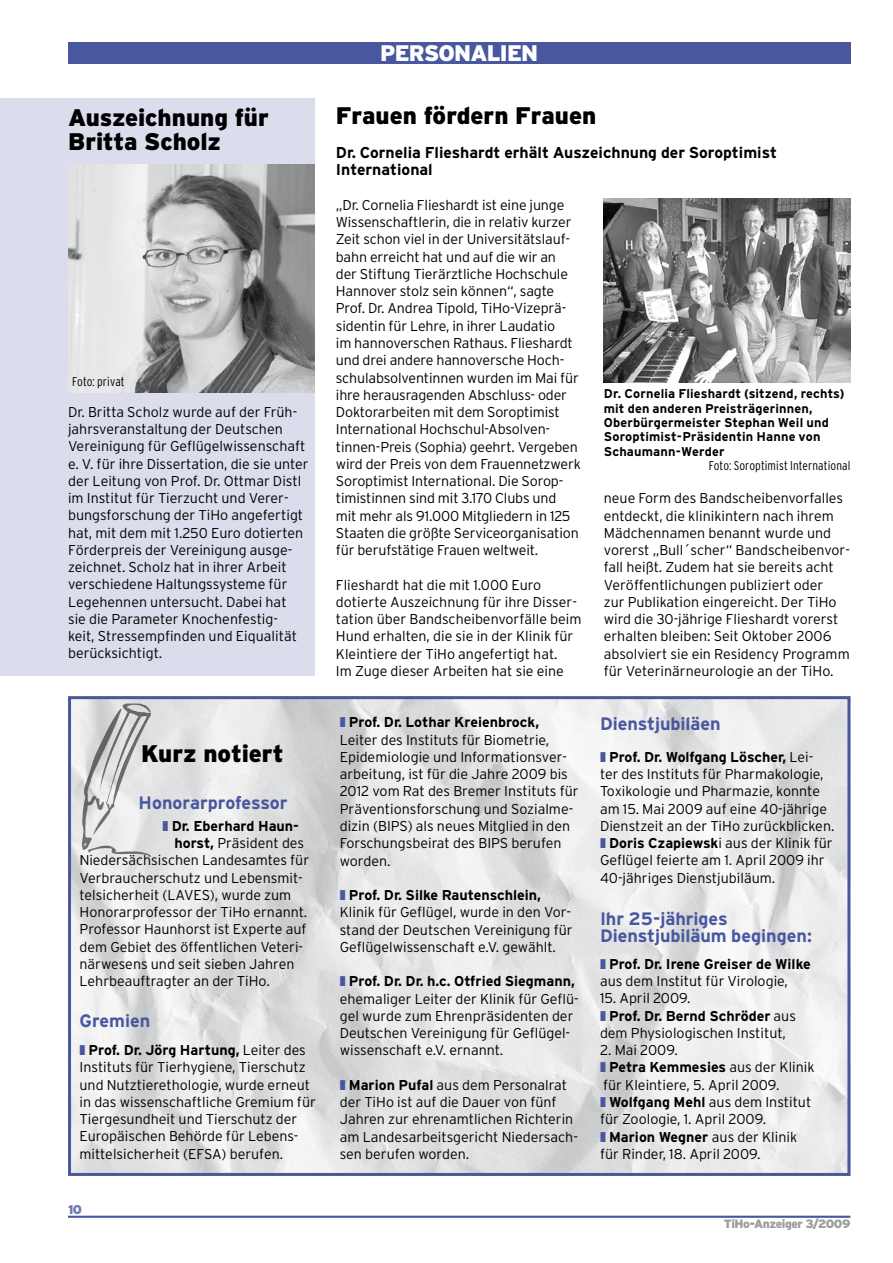
<style>
.page{position:relative;width:893px;height:1263px;background:#fff}
.page>*{position:absolute;margin:0;border:0;box-sizing:border-box;transform-origin:0 0}
.t1{font:900 24px/24px "Interstate";letter-spacing:-.005em;color:#000}
.t2{font:900 22.5px "Interstate";letter-spacing:-.035em;color:#fff}
.t3{font:700 18px/17.2px "Interstate";color:#49579f}
.t4{font:700 15.75px/17.2px "Interstate";color:#000}
.t5{font:300 14.25px/17.2px "Interstate";color:#000}
.t6{font:700 14.25px/17.2px "Interstate";color:#000}
.t7{font:700 12.75px/14.4px "Interstate";letter-spacing:.01em;color:#000}
.t8{font:300 condensed 12.75px "Interstate";letter-spacing:.01em;color:#000}
.t9{font:900 12.75px "Interstate";color:#6d79b2}
.t10{font:900 12px "Interstate";letter-spacing:-.035em;color:#9c9d9f}
.s1{color:#49579f}
.s2{font-weight:700}
.s3{font-weight:300}
</style>
<div class="page">
<div style="left:0;top:98px;width:315px;height:578px;background:#dbddec"></div>
<hr style="left:68px;top:1216px;width:782px;height:2px;background:#49579f">
<img style="left:72px;top:700px;width:774px;height:472px">
<div style="left:68px;top:696px;width:782px;height:480px;border:3px solid #49579f"></div>
<img style="left:100px;top:703px;width:33px;height:88px">
<img style="left:68px;top:165px;width:247px;height:227px">
<img style="left:604px;top:198px;width:246px;height:184px">
<div style="left:68px;top:43px;width:782px;height:21px;background:#49579f"></div>
<h2 class="t2" style="left:380px;top:40px;width:160px">PERSONALIEN</h2>
<h1 class="t1" style="left:68px;top:105px;width:202px">Auszeichnung für<br>Britta Scholz</h1>
<h1 class="t1" style="left:336px;top:103px;width:262px">Frauen fördern Frauen</h1>
<p class="t4" style="left:336px;top:144px;width:442px">Dr. Cornelia Flieshardt erhält Auszeichnung der Soroptimist<br>International</p>
<p class="t8" style="left:72px;top:374px;width:54px">Foto: privat</p>
<p class="t5" style="left:68px;top:403px;width:242px">Dr. Britta Scholz wurde auf der Früh&shy;jahrsveranstaltung der Deutschen Vereinigung für Geflügelwissenschaft e. V. für ihre Dissertation, die sie unter der Leitung von Prof. Dr. Ottmar Distl im Institut für Tierzucht und Verer&shy;bungsforschung der TiHo angefertigt hat, mit dem mit 1.250 Euro dotierten Förderpreis der Vereinigung ausge&shy;zeichnet. Scholz hat in ihrer Arbeit verschiedene Haltungssysteme für Legehennen untersucht. Dabei hat<br>sie die Parameter Knochenfestig-<br>keit, Stressempfinden und Eiqualität berücksichtigt.</p>
<h1 class="t1" style="left:141px;top:741px;width:144px">Kurz notiert</h1>
<p class="t3" style="left:139px;top:794px;width:150px">Honorarprofessor</p>
<p class="t6" style="left:163px;top:817px;width:138px"><span class="s1">❚</span> Dr. Eberhard Haun-</p>
<p class="t5" style="left:175px;top:834px;width:131px"><span class="s2">horst,</span> Präsident des</p>
<p class="t5" style="left:80px;top:852px;width:231px">Niedersächsischen Landesamtes für</p>
<p class="t5" style="left:80px;top:869px;width:225px">Verbraucherschutz und Lebensmit-</p>
<p class="t5" style="left:80px;top:886px;width:213px">telsicherheit (LAVES), wurde zum</p>
<p class="t5" style="left:80px;top:903px;width:229px">Honorarprofessor der TiHo ernannt.</p>
<p class="t5" style="left:80px;top:921px;width:229px">Professor Haunhorst ist Experte auf</p>
<p class="t5" style="left:80px;top:938px;width:225px">dem Gebiet des öffentlichen Veteri-</p>
<p class="t5" style="left:80px;top:955px;width:216px">närwesens und seit sieben Jahren</p>
<p class="t5" style="left:80px;top:972px;width:192px">Lehrbeauftragter an der TiHo.</p>
<p class="t3" style="left:80px;top:1011px;width:72px">Gremien</p>
<p class="t5" style="left:80px;top:1041px;width:238px"><span class="s1">❚</span> <span class="s2">Prof. Dr. Jörg Hartung,</span> Leiter des Instituts für Tierhygiene, Tierschutz und Nutztierethologie, wurde erneut in das wissenschaftliche Gremium für Tiergesundheit und Tierschutz der Europäischen Behörde für Lebens&shy;mittelsicherheit (EFSA) berufen.</p>
<p class="t9" style="left:68px;top:1202px;width:16px">10</p>
<p class="t5" style="left:336px;top:196px;width:246px">„Dr. Cornelia Flieshardt ist eine junge Wissenschaftlerin, die in relativ kurzer Zeit schon viel in der Universitätslauf&shy;bahn erreicht hat und auf die wir an<br>der Stiftung Tierärztliche Hochschule Hannover stolz sein können“, sagte Prof. Dr. Andrea Tipold, TiHo-Vizeprä&shy;sidentin für Lehre, in ihrer Laudatio<br>im hannoverschen Rathaus. Flieshardt und drei andere hannoversche Hoch&shy;schulabsolventinnen wurden im Mai für ihre herausragenden Abschluss- oder Doktorarbeiten mit dem Soroptimist International Hochschul-Absolven&shy;tinnen-Preis (Sophia) geehrt. Vergeben wird der Preis von dem Frauennetzwerk Soroptimist International. Die Sorop&shy;timistinnen sind mit 3.170 Clubs und<br>mit mehr als 91.000 Mitgliedern in 125<br>Staaten die größte Serviceorganisation für berufstätige Frauen weltweit.</p>
<p class="t5" style="left:336px;top:576px;width:247px">Flieshardt hat die mit 1.000 Euro dotierte Auszeichnung für ihre Disser&shy;tation über Bandscheibenvorfälle beim Hund erhalten, die sie in der Klinik für Kleintiere der TiHo angefertigt hat.<br>Im Zuge dieser Arbeiten hat sie eine</p>
<p class="t5" style="left:340px;top:714px;width:240px"><span class="s1">❚</span> <span class="s2">Prof. Dr. Lothar Kreienbrock, </span>Leiter des Instituts für Biometrie, Epidemiologie und Informationsver&shy;arbeitung, ist für die Jahre 2009 bis 2012 vom Rat des Bremer Instituts für Präventionsforschung und Sozialme&shy;dizin (BIPS) als neues Mitglied in den Forschungsbeirat des BIPS berufen worden.</p>
<p class="t5" style="left:340px;top:886px;width:234px"><span class="s1">❚</span> <span class="s2">Prof. Dr. Silke Rautenschlein, </span>Klinik für Geflügel, wurde in den Vor&shy;stand der Deutschen Vereinigung für Geflügelwissenschaft e.V. gewählt.</p>
<p class="t5" style="left:340px;top:972px;width:240px"><span class="s1">❚</span> <span class="s2">Prof. Dr. Dr. h.c. Otfried Siegmann, </span>ehemaliger Leiter der Klinik für Geflü&shy;gel wurde zum Ehrenpräsidenten der Deutschen Vereinigung für Geflügel&shy;wissenschaft e.V. ernannt.</p>
<p class="t5" style="left:340px;top:1076px;width:240px"><span class="s1">❚</span> <span class="s2">Marion Pufal</span> aus dem Personalrat der TiHo ist auf die Dauer von fünf<br>Jahren zur ehrenamtlichen Richterin am Landesarbeitsgericht Niedersach&shy;sen berufen worden.</p>
<p class="t7" style="left:604px;top:386px;width:242px">Dr. Cornelia Flieshardt (sitzend, rechts) mit den anderen Preisträgerinnen, Oberbürgermeister Stephan Weil und Soroptimist-Präsidentin Hanne von Schaumann-Werder</p>
<p class="t8" style="left:709px;top:458px;width:143px">Foto: Soroptimist International</p>
<p class="t5" style="left:604px;top:490px;width:248px">neue Form des Bandscheibenvorfalles entdeckt, die klinikintern nach ihrem Mädchennamen benannt wurde und vorerst „Bull´scher“ Bandscheibenvor&shy;fall heißt. Zudem hat sie bereits acht Veröffentlichungen publiziert oder<br>zur Publikation eingereicht. Der TiHo wird die 30-jährige Flieshardt vorerst erhalten bleiben: Seit Oktober 2006 absolviert sie ein Residency Programm für Veterinärneurologie an der TiHo.</p>
<p class="t3" style="left:600px;top:715px;width:122px">Dienstjubiläen</p>
<p class="t5" style="left:600px;top:748px;width:236px"><span class="s1">❚</span> <span class="s2">Prof. Dr. Wolfgang Löscher,</span> Lei&shy;ter des Instituts für Pharmakologie, Toxikologie und Pharmazie, konnte am 15. Mai 2009 auf eine 40-jährige Dienstzeit an der TiHo zurückblicken. <span class="s1">❚</span> <span class="s2">Doris Czapiewsk</span>i aus der Klinik für Geflügel feierte am 1. April 2009 ihr 40-jähriges Dienstjubiläum.</p>
<p class="t3" style="left:600px;top:909px;width:213px">Ihr 25-jähriges<br>Dienstjubiläum begingen:</p>
<p class="t6" style="left:600px;top:955px;width:212px"><span class="s1">❚</span> Prof. Dr. Irene Greiser de Wilke <span class="s3">aus dem Institut für Virologie,</span></p>
<p class="t5" style="left:600px;top:990px;width:198px">15. April 2009.<br><span class="s1">❚</span> <span class="s2">Prof. Dr. Bernd Schröder</span> aus dem Physiologischen Institut,</p>
<p class="t5" style="left:600px;top:1041px;width:216px">2. Mai 2009.<br><span class="s1">❚</span> <span class="s2">Petra Kemmesies</span> aus der Klinik für Kleintiere, 5. April 2009.<br><span class="s1">❚</span> <span class="s2">Wolfgang Mehl</span> aus dem Institut für Zoologie, 1. April 2009.<br><span class="s1">❚</span> <span class="s2">Marion Wegner</span> aus der Klinik für Rinder, 18. April 2009.</p>
<p class="t10" style="left:724px;top:1217px;width:128px">TiHo-Anzeiger 3/2009</p>
</div>
